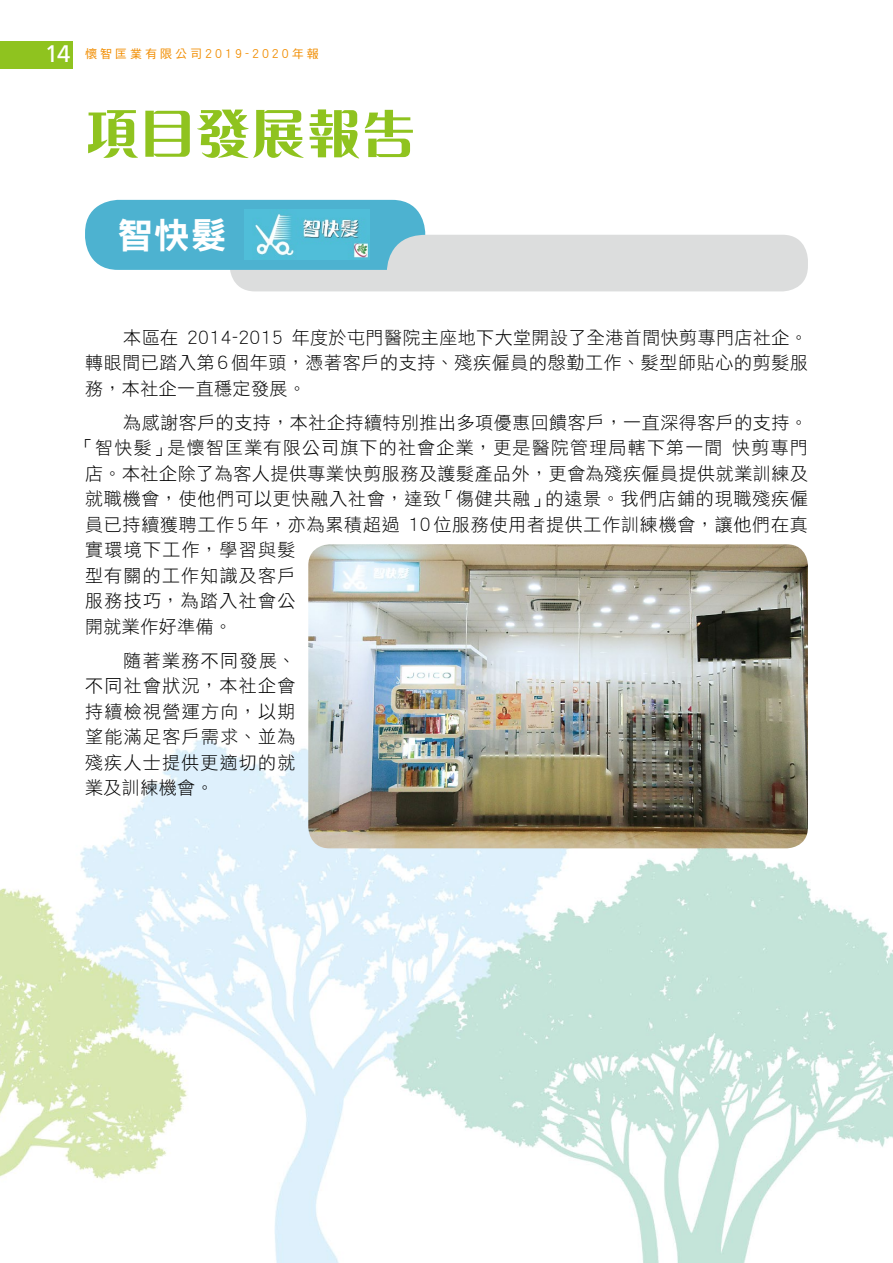
<style>
.page{position:relative;width:893px;height:1263px;background:#fff}
.page>*{position:absolute;margin:0;border:0;box-sizing:border-box;transform-origin:0 0}
.t1{font:800 54px "M Ellan HK";letter-spacing:.025em;color:#8fc31f}
.t2{font:36px "DF Hei HK W9";color:#fff}
.t3{font:18px/25.5px "DF Hei HK W3";letter-spacing:.045em;color:#000;text-align:justify}
.t4{font:18px "DF Hei HK W3";letter-spacing:.065em;color:#000}
.t5{font:18px "DF Hei HK W3";letter-spacing:.075em;color:#000}
.t6{font:18px "DF Hei HK W3";letter-spacing:.07em;color:#000}
.t7{font:18px "DF Hei HK W3";letter-spacing:.025em;color:#000}
.t8{font:12px "DF Hei HK W5";letter-spacing:.25em;color:#f18d00}
.s1{font-family:"Frutiger";font-size:24px;color:#fff}
</style>
<div class="page">
<img style="left:0;top:41px;width:893px;height:1222px">
<div style="left:230px;top:235px;width:578px;height:56px;background:#dcdddd;border-radius:25px"></div>
<svg style="left:85px;top:200px;width:340px;height:70px;background:#5cb7d2"></svg>
<img style="left:308px;top:544px;width:500px;height:304px">
<img style="left:245px;top:209px;width:125px;height:50px">
<div style="left:0;top:41px;width:72px;height:27px;background:#8fc31f"></div>
<p class="t8" style="left:45px;top:48px;width:275px"><span class="s1">14</span> 懷智匡業有限公司2019-2020年報</p>
<h1 class="t1" style="left:85px;top:108px;width:332px">項目發展報告</h1>
<h2 class="t2" style="left:117px;top:215px;width:111px">智快髮</h2>
<p class="t3" style="left:85px;top:324px;width:724px;text-indent:38px">本區在 2014-2015 年度於屯門醫院主座地下大堂開設了全港首間快剪專門店社企。轉眼間已踏入第6個年頭，憑著客戶的支持、殘疾僱員的慇勤工作、髮型師貼心的剪髮服務，本社企一直穩定發展。</p>
<p class="t3" style="left:123px;top:409px;width:686px">為感謝客戶的支持，本社企持續特別推出多項優惠回饋客戶，一直深得客戶的支持。</p>
<p class="t4" style="left:76px;top:438px;width:733px">「智快髮」是懷智匡業有限公司旗下的社會企業，更是醫院管理局轄下第一間 快剪專門</p>
<p class="t3" style="left:85px;top:460px;width:724px">店。本社企除了為客人提供專業快剪服務及護髮產品外，更會為殘疾僱員提供就業訓練及</p>
<p class="t3" style="left:85px;top:486px;width:724px">就職機會，使他們可以更快融入社會，達致「傷健共融」的遠景。我們店鋪的現職殘疾僱</p>
<p class="t3" style="left:85px;top:511px;width:724px">員已持續獲聘工作5年，亦為累積超過 10位服務使用者提供工作訓練機會，讓他們在真</p>
<p class="t5" style="left:85px;top:540px;width:212px">實環境下工作，學習與髮</p>
<p class="t6" style="left:85px;top:565px;width:212px">型有關的工作知識及客戶</p>
<p class="t5" style="left:85px;top:591px;width:212px">服務技巧，為踏入社會公</p>
<p class="t7" style="left:85px;top:616px;width:149px">開就業作好準備。</p>
<p class="t3" style="left:85px;top:647px;width:212px;text-indent:38px">隨著業務不同發展、不同社會狀況，本社企會持續檢視營運方向，以期望能滿足客戶需求、並為殘疾人士提供更適切的就業及訓練機會。</p>
</div>
